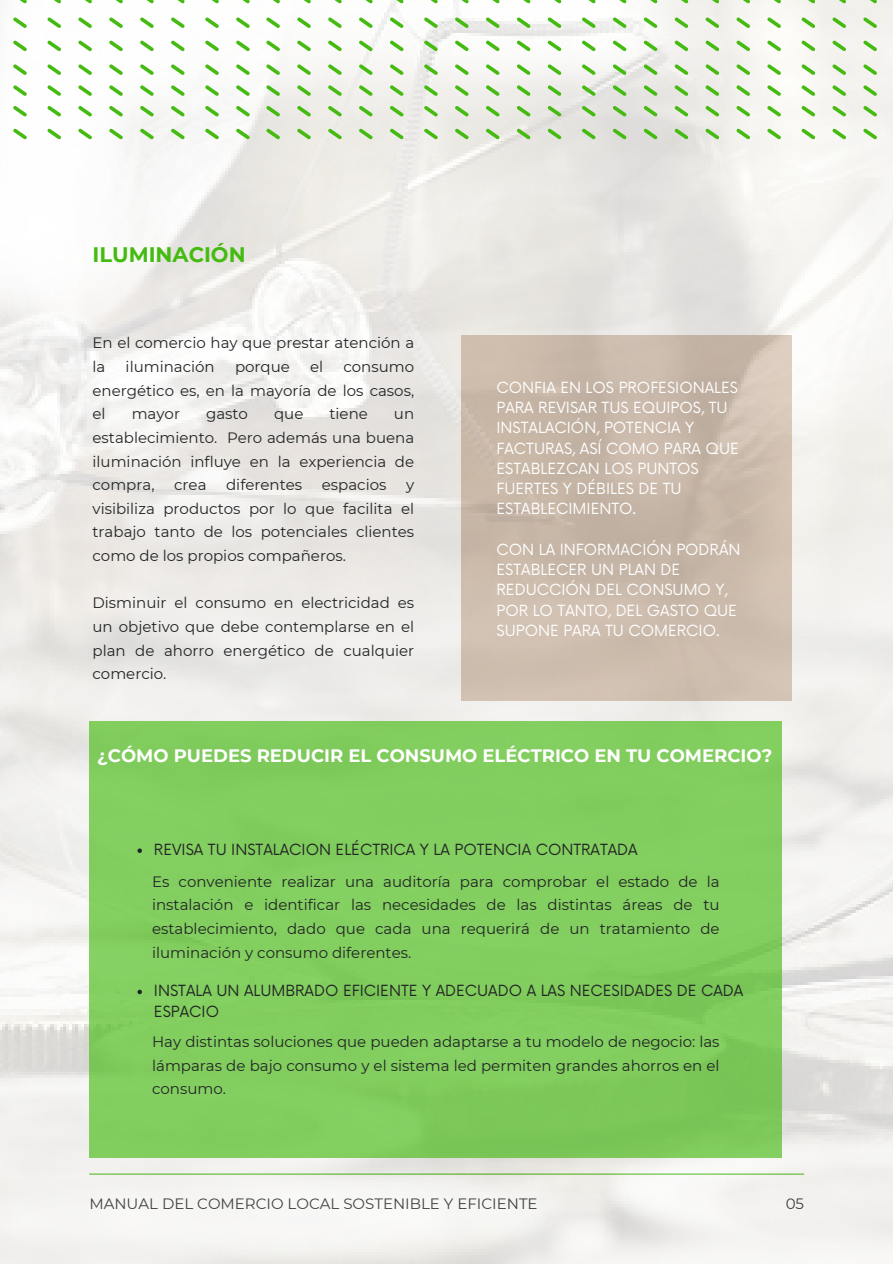
<style>
.page{position:relative;width:893px;height:1264px;background:#fff}
.page>*{position:absolute;margin:0;border:0;box-sizing:border-box;transform-origin:0 0}
.t1{font:700 21px "Montserrat";color:#45bb11}
.t2{font:700 18px "Montserrat";color:#fff}
.t3{font:15px/23.7px "Montserrat";color:#222525;text-align:justify}
.t4{font:15px/20.2px "Now";color:#fff}
.t5{font:15px/20.2px "Now";color:#222525}
</style>
<div class="page">
<img style="left:0;top:0;width:892px;height:1263px">
<svg style="left:643px;top:0;width:249px;height:139px"></svg>
<svg style="left:266px;top:0;width:360px;height:139px"></svg>
<svg style="left:0;top:0;width:250px;height:139px"></svg>
<div style="left:89px;top:721px;width:692px;height:436px;background:#82ce5f"></div>
<svg style="left:137px;top:848px;width:5px;height:5px"></svg>
<svg style="left:137px;top:989px;width:5px;height:5px"></svg>
<p class="t1" style="left:92px;top:242px;width:155px">ILUMINACIÓN</p>
<p class="t3" style="left:92px;top:331px;width:323px">En el comercio hay que prestar atención a la</p>
<p class="t3" style="left:126px;top:355px;width:91px">iluminación</p>
<p class="t3" style="left:235px;top:355px;width:56px">porque</p>
<p class="t3" style="left:310px;top:355px;width:15px">el</p>
<p class="t3" style="left:92px;top:355px;width:323px;text-indent:251px">consumo energético es, en la mayoría de los casos, el</p>
<p class="t3" style="left:132px;top:402px;width:50px">mayor</p>
<p class="t3" style="left:206px;top:402px;width:43px">gasto</p>
<p class="t3" style="left:274px;top:402px;width:31px">que</p>
<p class="t3" style="left:329px;top:402px;width:40px">tiene</p>
<p class="t3" style="left:92px;top:402px;width:323px;text-indent:301px">un establecimiento. Pero además una buena iluminación influye en la experiencia de compra,</p>
<p class="t3" style="left:174px;top:473px;width:34px">crea</p>
<p class="t3" style="left:226px;top:473px;width:78px">diferentes</p>
<p class="t3" style="left:322px;top:473px;width:66px">espacios</p>
<p class="t3" style="left:92px;top:473px;width:323px;text-indent:313px">y visibiliza productos por lo que facilita el trabajo tanto de los potenciales clientes como de los propios compañeros.</p>
<h1 class="t3" style="left:92px;top:591px;width:323px">Disminuir el consumo en electricidad es un objetivo que debe contemplarse en el plan de ahorro energético de cualquier comercio.</h1>
<p class="t4" style="left:496px;top:378px;width:244px">CONFIA EN LOS PROFESIONALES<br>PARA REVISAR TUS EQUIPOS, TU<br>INSTALACIÓN, POTENCIA Y<br>FACTURAS, ASÍ COMO PARA QUE<br>ESTABLEZCAN LOS PUNTOS<br>FUERTES Y DÉBILES DE TU<br>ESTABLECIMIENTO.</p>
<p class="t4" style="left:496px;top:540px;width:245px">CON LA INFORMACIÓN PODRÁN<br>ESTABLECER UN PLAN DE<br>REDUCCIÓN DEL CONSUMO Y,<br>POR LO TANTO, DEL GASTO QUE<br>SUPONE PARA TU COMERCIO.</p>
<h3 class="t2" style="left:97px;top:744px;width:676px">¿CÓMO PUEDES REDUCIR EL CONSUMO ELÉCTRICO EN TU COMERCIO?</h3>
<h3 class="t5" style="left:154px;top:840px;width:485px">REVISA TU INSTALACION ELÉCTRICA Y LA POTENCIA CONTRATADA</h3>
<h2 class="t3" style="left:152px;top:869px;width:569px">Es conveniente realizar una auditoría para comprobar el estado de la instalación e identificar las necesidades de las distintas áreas de tu establecimiento, dado que cada una requerirá de un tratamiento de iluminación y consumo diferentes.</h2>
<p class="t5" style="left:154px;top:981px;width:591px">INSTALA UN ALUMBRADO EFICIENTE Y ADECUADO A LAS NECESIDADES DE CADA<br>ESPACIO</p>
<p class="t3" style="left:152px;top:1029px;width:569px">Hay distintas soluciones que pueden adaptarse a tu modelo de negocio: las lámparas de bajo consumo y el sistema led permiten grandes ahorros en el consumo.</p>
<p class="t3" style="left:89px;top:1191px;width:450px">MANUAL DEL COMERCIO LOCAL SOSTENIBLE Y EFICIENTE</p>
<p class="t3" style="left:785px;top:1191px;width:20px">05</p>
</div>
